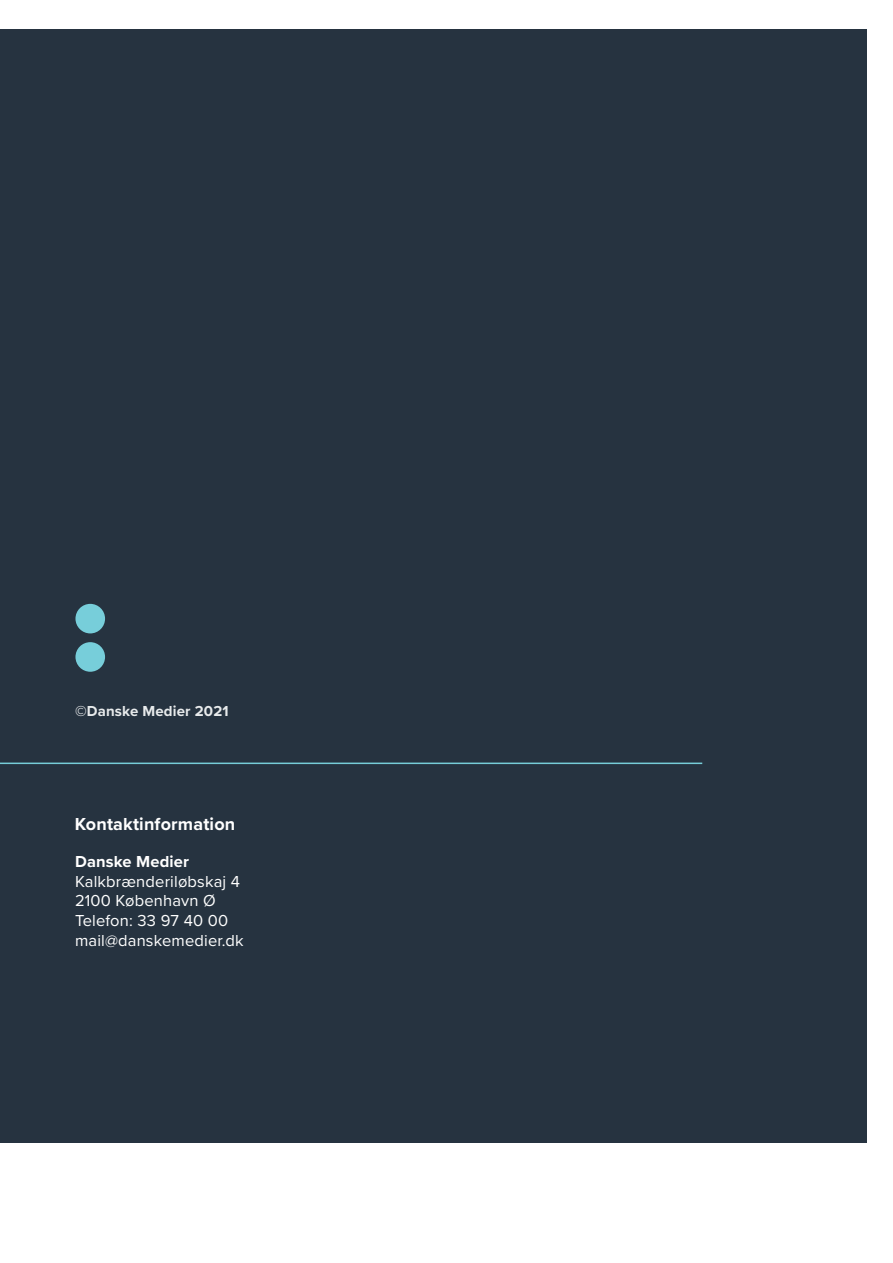
<style>
.page{position:relative;width:893px;height:1263px;background:#fff}
.page>*{position:absolute;margin:0;border:0;box-sizing:border-box;transform-origin:0 0}
.t1{font:700 18px "Proxima Nova";letter-spacing:.01em;color:#fff}
.t2{font:16.5px/19.8px "Proxima Nova";letter-spacing:.01em;color:#fff}
.t3{font:700 16.5px "Proxima Nova";letter-spacing:.01em;color:#fff}
.t4{font:700 15px "Proxima Nova";letter-spacing:.01em;color:#e8ebec}
</style>
<div class="page">
<div style="left:0;top:30px;width:866px;height:1113px;background:#263340"></div>
<hr style="left:0;top:762px;width:702px;height:2px;background:#77ced9">
<div style="left:75px;top:604px;width:30px;height:29px;background:#77ceda;border-radius:50%"></div>
<div style="left:75px;top:642px;width:30px;height:30px;background:#77ceda;border-radius:50%"></div>
<p class="t4" style="left:75px;top:700px;width:155px">©Danske Medier 2021</p>
<p class="t1" style="left:75px;top:810px;width:162px">Kontaktinformation</p>
<p class="t3" style="left:75px;top:849px;width:116px">Danske Medier</p>
<p class="t2" style="left:75px;top:870px;width:170px">Kalkbrænderiløbskaj 4<br>2100 København Ø<br>Telefon: 33 97 40 00 mail@danskemedier.dk</p>
</div>
